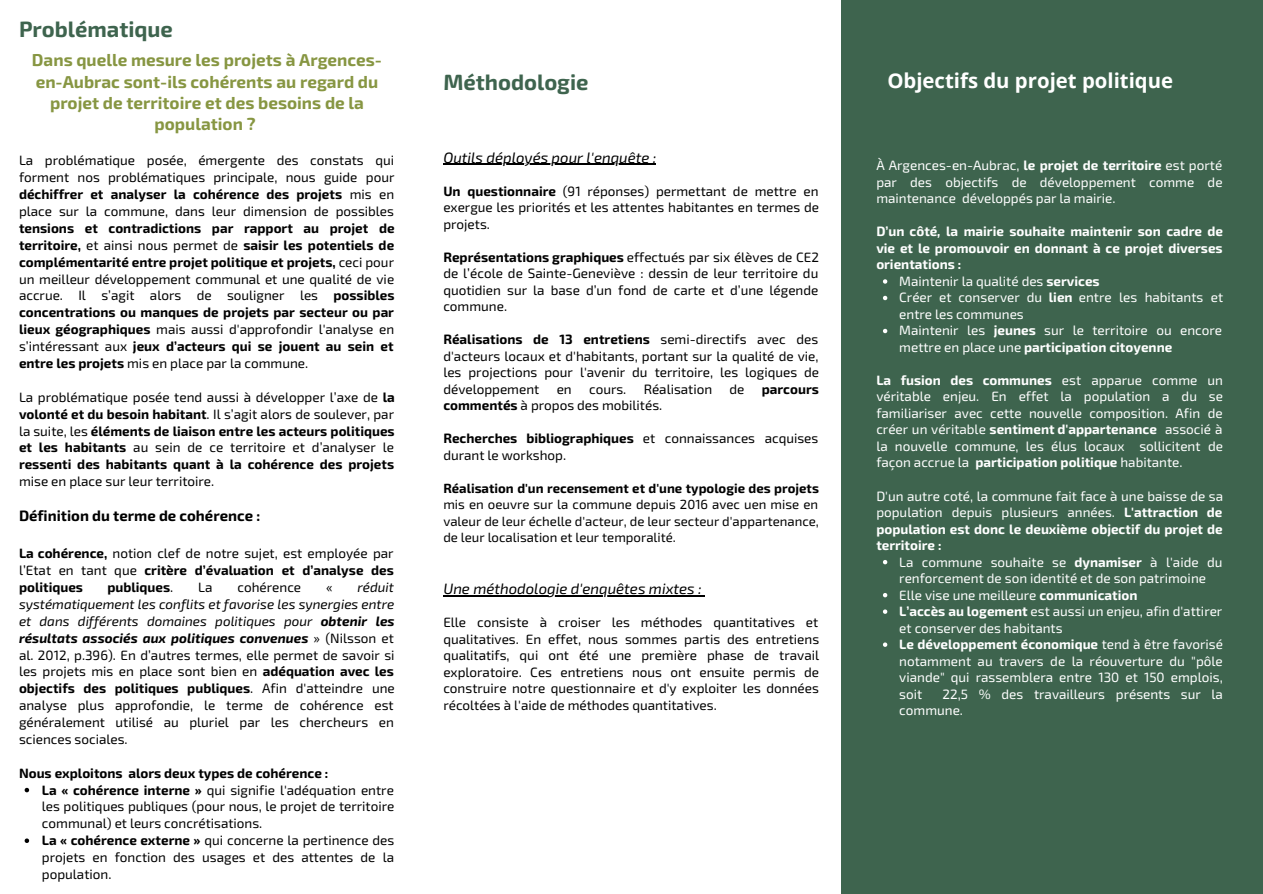
<style>
.page{position:relative;width:1263px;height:894px;background:#fff}
.page>*{position:absolute;margin:0;border:0;box-sizing:border-box;transform-origin:0 0}
.t1{font:700 22.05px "Exo 2";color:#3e644e}
.t2{font:700 20.4px "Open Sans";color:#fff}
.t3{font:700 17.25px/21.3px "Exo 2";color:#879642;text-align:center}
.t4{font:italic 15px "Exo 2";color:#000}
.t5{font:700 15px "Exo 2";color:#000}
.t6{font:13.5px/16.8px "Exo 2";color:#000;text-align:justify}
.t7{font:13.5px/16.5px "Exo 2";color:#fff}
.t8{font:700 13.5px/16.8px "Exo 2";color:#000;text-align:justify}
.t9{font:700 13.5px/16.5px "Exo 2";color:#fff;text-align:justify}
.t10{font:13.2px/16.5px "Exo 2";color:#000;text-align:justify}
.s1{font-weight:700}
.s2{font-weight:400}
.s3{font-style:italic}
.s4{font-weight:700;font-style:italic}
</style>
<div class="page">
<div style="left:841px;top:0;width:422px;height:893px;background:#3e644e"></div>
<svg style="left:883px;top:279px;width:4px;height:4px"></svg>
<svg style="left:883px;top:296px;width:4px;height:4px"></svg>
<svg style="left:883px;top:329px;width:4px;height:4px"></svg>
<svg style="left:883px;top:560px;width:4px;height:4px"></svg>
<svg style="left:883px;top:593px;width:4px;height:4px"></svg>
<svg style="left:883px;top:609px;width:4px;height:4px"></svg>
<svg style="left:883px;top:642px;width:4px;height:4px"></svg>
<svg style="left:25px;top:787px;width:4px;height:5px"></svg>
<svg style="left:25px;top:838px;width:4px;height:4px"></svg>
<hr style="left:443px;top:164px;width:213px;height:1px;background:#000">
<hr style="left:443px;top:595px;width:259px;height:1px;background:#000">
<p class="t1" style="left:19px;top:14px;width:155px">Problématique</p>
<p class="t3" style="left:32px;top:49px;width:352px">Dans quelle mesure les projets à Argences&shy;en-Aubrac sont-ils cohérents au regard du projet de territoire et des besoins de la population ?</p>
<p class="t6" style="left:19px;top:151px;width:377px">La problématique posée, émergente des constats qui forment nos problématiques principale, nous guide pour <span class="s1">déchiffrer et analyser la cohérence des projets</span> mis en place sur la commune, dans leur dimension de possibles <span class="s1">tensions et contradictions par rapport au projet de territoire,</span> et ainsi nous permet de <span class="s1">saisir les potentiels de complémentarité entre projet politique et projets,</span> ceci pour un meilleur développement communal et une qualité de vie accrue. Il s’agit alors de souligner les <span class="s1">possibles concentrations ou manques de projets par secteur ou par lieux géographiques</span> mais aussi d'approfondir l'analyse en s’intéressant aux <span class="s1">jeux d’acteurs qui se jouent au sein et entre les projets</span> mis en place par la commune.</p>
<p class="t6" style="left:19px;top:388px;width:377px">La problématique posée tend aussi à développer l’axe de <span class="s1">la volonté et du besoin habitant</span>. Il s’agit alors de soulever, par la suite, les <span class="s1">éléments de liaison entre les acteurs politiques et les habitants</span> au sein de ce territoire et d’analyser le <span class="s1">ressenti des habitants quant à la cohérence des projets </span>mise en place sur leur territoire.</p>
<p class="t5" style="left:19px;top:505px;width:243px">Définition du terme de cohérence :</p>
<p class="t8" style="left:19px;top:544px;width:376px">La cohérence, <span class="s2">notion clef de notre sujet, est employée par l’Etat en tant que</span> critère d’évaluation et d’analyse des politiques</p>
<p class="t6" style="left:19px;top:578px;width:377px;text-indent:339px"><span class="s3">réduit systématiquement les conflits et favorise les synergies entre et dans différents domaines politiques pour</span> <span class="s4">obtenir les résultats associés aux politiques convenues</span> » (Nilsson et al. 2012, p.396). En d’autres termes, elle permet de savoir si les projets mis en place sont bien en <span class="s1">adéquation avec les objectifs des politiques publiques</span>. Afin d'atteindre une analyse plus approfondie, le terme de cohérence est généralement utilisé au pluriel par les chercheurs en sciences sociales.</p>
<p class="t8" style="left:19px;top:763px;width:311px">Nous exploitons alors deux types de cohérence :</p>
<p class="t8" style="left:107px;top:578px;width:67px">publiques<span class="s2">.</span></p>
<p class="t6" style="left:198px;top:578px;width:16px">La</p>
<p class="t6" style="left:237px;top:578px;width:65px">cohérence</p>
<p class="t6" style="left:326px;top:578px;width:8px">«</p>
<p class="t6" style="left:42px;top:780px;width:354px"><span class="s1">La « cohérence interne »</span> qui signifie l'adéquation entre les politiques publiques (pour nous, le projet de territoire communal) et leurs concrétisations.</p>
<p class="t6" style="left:42px;top:831px;width:354px"><span class="s1">La « cohérence externe »</span> qui concerne la pertinence des projets en fonction des usages et des attentes de la population.</p>
<p class="t1" style="left:443px;top:68px;width:147px">Méthodologie</p>
<p class="t2" style="left:887px;top:66px;width:287px">Objectifs du projet politique</p>
<p class="t4" style="left:443px;top:148px;width:214px">Outils déployés pour l'enquête :</p>
<p class="t6" style="left:443px;top:182px;width:377px"><span class="s1">Un questionnaire</span> (91 réponses) permettant de mettre en exergue les priorités et les attentes habitantes en termes de projets.</p>
<p class="t6" style="left:443px;top:248px;width:377px"><span class="s1">Représentations graphiques</span> effectués par six élèves de CE2 de l’école de Sainte-Geneviève : dessin de leur territoire du quotidien sur la base d’un fond de carte et d’une légende commune.</p>
<p class="t6" style="left:443px;top:330px;width:377px"><span class="s1">Réalisations de 13 entretiens</span> semi-directifs avec des d'acteurs locaux et d'habitants, portant sur la qualité de vie, les projections pour l'avenir du territoire, les logiques de développement</p>
<p class="t6" style="left:557px;top:380px;width:17px">en</p>
<p class="t6" style="left:589px;top:380px;width:39px">cours.</p>
<p class="t6" style="left:644px;top:380px;width:70px">Réalisation</p>
<p class="t6" style="left:730px;top:380px;width:16px">de</p>
<p class="t8" style="left:762px;top:380px;width:59px">parcours</p>
<p class="t6" style="left:443px;top:396px;width:220px"><span class="s1">commentés</span> à propos des mobilités.</p>
<p class="t6" style="left:443px;top:429px;width:376px"><span class="s1">Recherches bibliographiques</span> et connaissances acquises durant le workshop.</p>
<p class="t10" style="left:443px;top:479px;width:377px"><span class="s1">Réalisation d'un recensement et d'une typologie des projets </span>mis en oeuvre sur la commune depuis 2016 avec uen mise en valeur de leur échelle d'acteur, de leur secteur d'appartenance, de leur localisation et leur temporalité.</p>
<p class="t4" style="left:443px;top:579px;width:260px">Une méthodologie d'enquêtes mixtes :</p>
<p class="t6" style="left:443px;top:613px;width:377px">Elle consiste à croiser les méthodes quantitatives et qualitatives. En effet, nous sommes partis des entretiens qualitatifs, qui ont été une première phase de travail exploratoire. Ces entretiens nous ont ensuite permis de construire notre questionnaire et d'y exploiter les données récoltées à l'aide de méthodes quantitatives.</p>
<p class="t7" style="left:876px;top:157px;width:348px;text-align:justify">À Argences-en-Aubrac, <span class="s1">le projet de territoire</span> est porté par des objectifs de développement comme de maintenance développés par la mairie.</p>
<p class="t9" style="left:876px;top:222px;width:348px">D’un côté<span class="s3">,</span> la mairie souhaite maintenir son cadre de vie et le promouvoir en donnant à ce projet diverses orientations :</p>
<p class="t7" style="left:899px;top:272px;width:202px">Maintenir la qualité des <span class="s1">services</span></p>
<p class="t7" style="left:899px;top:289px;width:325px">Créer et conserver du <span class="s1">lien</span> entre les habitants et entre les communes</p>
<p class="t7" style="left:899px;top:322px;width:324px">Maintenir les <span class="s1">jeunes</span> sur le territoire ou encore mettre en place une <span class="s1">participation citoyenne</span></p>
<p class="t7" style="left:876px;top:371px;width:348px;text-align:justify"><span class="s1">La fusion des communes</span> est apparue comme un véritable enjeu. En effet la population a du se familiariser avec cette nouvelle composition. Afin de créer un véritable <span class="s1">sentiment d'appartenance</span> associé à la nouvelle commune, les élus locaux sollicitent de façon accrue la <span class="s1">participation politique</span> habitante.</p>
<p class="t7" style="left:876px;top:486px;width:348px;text-align:justify">D'un autre coté, la commune fait face à une baisse de sa population depuis plusieurs années. <span class="s1">L'attraction de population est donc le deuxième objectif du projet de territoire :</span></p>
<p class="t7" style="left:899px;top:552px;width:325px">La commune souhaite se <span class="s1">dynamiser</span> à l'aide du renforcement de son identité et de son patrimoine</p>
<p class="t7" style="left:899px;top:585px;width:240px">Elle vise une meilleure <span class="s1">communication</span></p>
<p class="t7" style="left:899px;top:602px;width:325px"><span class="s1">L’accès au logement</span> est aussi un enjeu, afin d'attirer et conserver des habitants</p>
<p class="t7" style="left:899px;top:635px;width:325px;text-align:justify"><span class="s1">Le développement économique</span> tend à être favorisé notamment au travers de la réouverture du "pôle viande" qui rassemblera entre 130 et 150 emplois, soit</p>
<p class="t7" style="left:899px;top:684px;width:325px;text-indent:43px">22,5 % des travailleurs présents sur la commune.</p>
</div>
